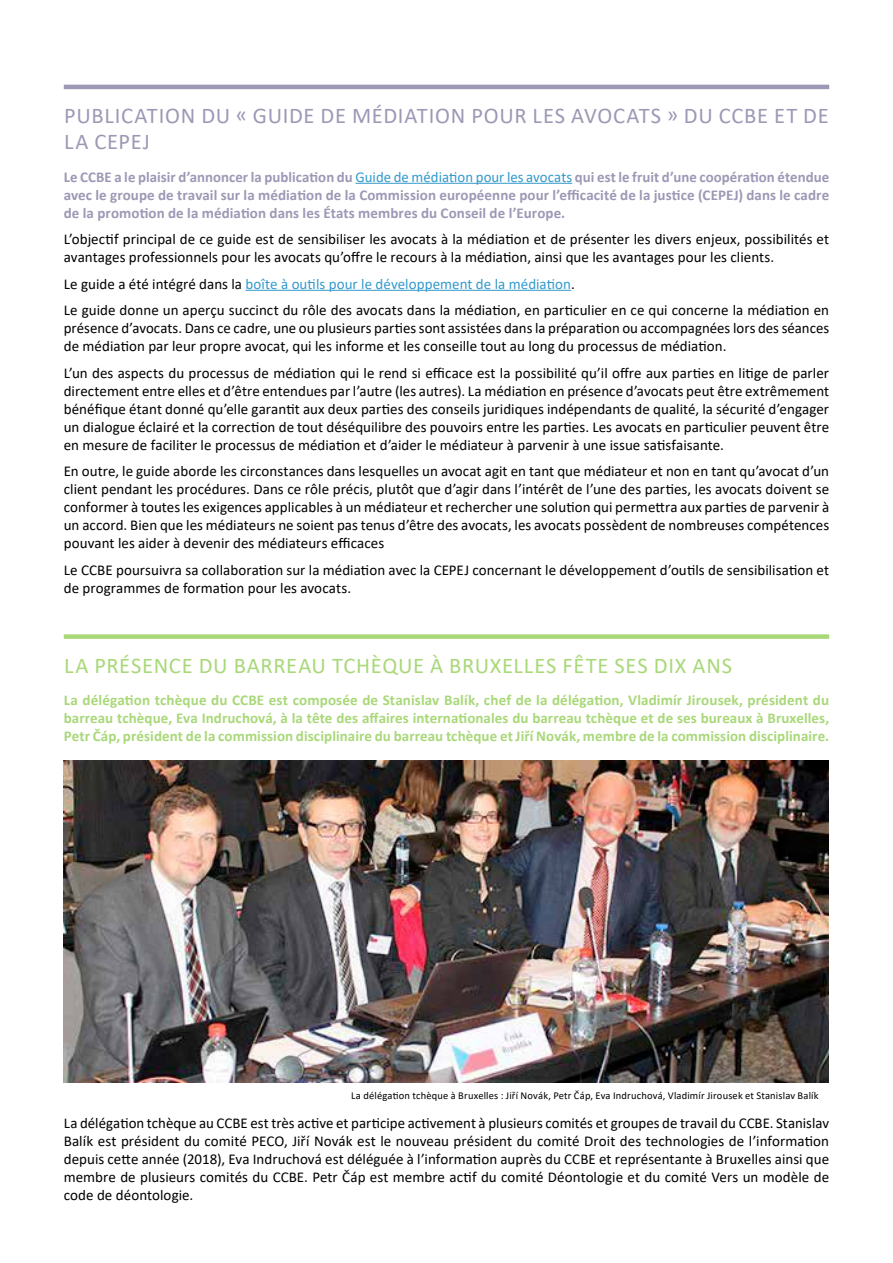
<style>
.page{position:relative;width:893px;height:1263px;background:#fff}
.page>*{position:absolute;margin:0;border:0;box-sizing:border-box;transform-origin:0 0}
.t1{font:22.5px/25.8px "Calibri";letter-spacing:.035em;color:#9d98b5}
.t2{font:22.5px "Calibri";letter-spacing:.03em;color:#a9d879}
.t3{font:15px/18px "Calibri";color:#000}
.t4{font:700 15px/18px "Calibri";letter-spacing:.005em;color:#a9d879;text-align:justify}
.t5{font:700 15px/18px "Calibri";letter-spacing:.005em;color:#9d98b5;text-align:justify}
.t6{font:10.5px "Calibri";letter-spacing:.015em;color:#000}
.s1{font-weight:400;color:#39c}
.s2{color:#39c}
</style>
<div class="page">
<hr style="left:355px;top:183px;width:217px;height:1px;background:#39c">
<hr style="left:245px;top:290px;width:326px;height:1px;background:#39c">
<img style="left:64px;top:760px;width:765px;height:323px">
<hr style="left:64px;top:85px;width:765px;height:4px;background:#9d98b5">
<div style="left:64px;top:634px;width:765px;height:5px;background:#a9d879"></div>
<h1 class="t1" style="left:64px;top:102px;width:766px">PUBLICATION DU « GUIDE DE MÉDIATION POUR LES AVOCATS » DU CCBE ET DE<br>LA CEPEJ</h1>
<p class="t5" style="left:64px;top:167px;width:767px">Le CCBE a le plaisir d’annoncer la publication du <span class="s1">Guide de médiation pour les avocats</span> qui est le fruit d’une coopération étendue avec le groupe de travail sur la médiation de la Commission européenne pour l’efficacité de la justice (CEPEJ) dans le cadre de la promotion de la médiation dans les États membres du Conseil de l’Europe.</p>
<p class="t3" style="left:64px;top:230px;width:767px">L’objectif principal de ce guide est de sensibiliser les avocats à la médiation et de présenter les divers enjeux, possibilités et avantages professionnels pour les avocats qu’offre le recours à la médiation, ainsi que les avantages pour les clients.</p>
<p class="t3" style="left:64px;top:270px;width:767px;line-height:26.5px">Le guide a été intégré dans la <span class="s2">boîte à outils pour le développement de la médiation</span>.<br>Le guide donne un aperçu succinct du rôle des avocats dans la médiation, en particulier en ce qui concerne la médiation en</p>
<p class="t3" style="left:64px;top:319px;width:767px">présence d’avocats. Dans ce cadre, une ou plusieurs parties sont assistées dans la préparation ou accompagnées lors des séances de médiation par leur propre avocat, qui les informe et les conseille tout au long du processus de médiation.</p>
<p class="t3" style="left:64px;top:363px;width:767px;text-align:justify">L’un des aspects du processus de médiation qui le rend si efficace est la possibilité qu’il offre aux parties en litige de parler directement entre elles et d’être entendues par l’autre (les autres). La médiation en présence d’avocats peut être extrêmement bénéfique étant donné qu’elle garantit aux deux parties des conseils juridiques indépendants de qualité, la sécurité d’engager un dialogue éclairé et la correction de tout déséquilibre des pouvoirs entre les parties. Les avocats en particulier peuvent être en mesure de faciliter le processus de médiation et d’aider le médiateur à parvenir à une issue satisfaisante.</p>
<p class="t3" style="left:64px;top:462px;width:767px;text-align:justify">En outre, le guide aborde les circonstances dans lesquelles un avocat agit en tant que médiateur et non en tant qu’avocat d’un client pendant les procédures. Dans ce rôle précis, plutôt que d’agir dans l’intérêt de l’une des parties, les avocats doivent se conformer à toutes les exigences applicables à un médiateur et rechercher une solution qui permettra aux parties de parvenir à un accord. Bien que les médiateurs ne soient pas tenus d’être des avocats, les avocats possèdent de nombreuses compétences pouvant les aider à devenir des médiateurs efficaces</p>
<p class="t3" style="left:64px;top:560px;width:767px">Le CCBE poursuivra sa collaboration sur la médiation avec la CEPEJ concernant le développement d’outils de sensibilisation et de programmes de formation pour les avocats.</p>
<h1 class="t2" style="left:64px;top:650px;width:669px">LA PRÉSENCE DU BARREAU TCHÈQUE À BRUXELLES FÊTE SES DIX ANS</h1>
<p class="t4" style="left:64px;top:691px;width:767px">La délégation tchèque du CCBE est composée de Stanislav Balík, chef de la délégation, Vladimír Jirousek, président du barreau tchèque, Eva Indruchová, à la tête des affaires internationales du barreau tchèque et de ses bureaux à Bruxelles, Petr Čáp, président de la commission disciplinaire du barreau tchèque et Jiří Novák, membre de la commission disciplinaire.</p>
<p class="t6" style="left:351px;top:1088px;width:469px">La délégation tchèque à Bruxelles : Jiří Novák, Petr Čáp, Eva Indruchová, Vladimír Jirousek et Stanislav Balík</p>
<p class="t3" style="left:64px;top:1113px;width:767px;text-align:justify">La délégation tchèque au CCBE est très active et participe activement à plusieurs comités et groupes de travail du CCBE. Stanislav Balík est président du comité PECO, Jiří Novák est le nouveau président du comité Droit des technologies de l’information depuis cette année (2018), Eva Indruchová est déléguée à l’information auprès du CCBE et représentante à Bruxelles ainsi que membre de plusieurs comités du CCBE. Petr Čáp est membre actif du comité Déontologie et du comité Vers un modèle de code de déontologie.</p>
</div>
